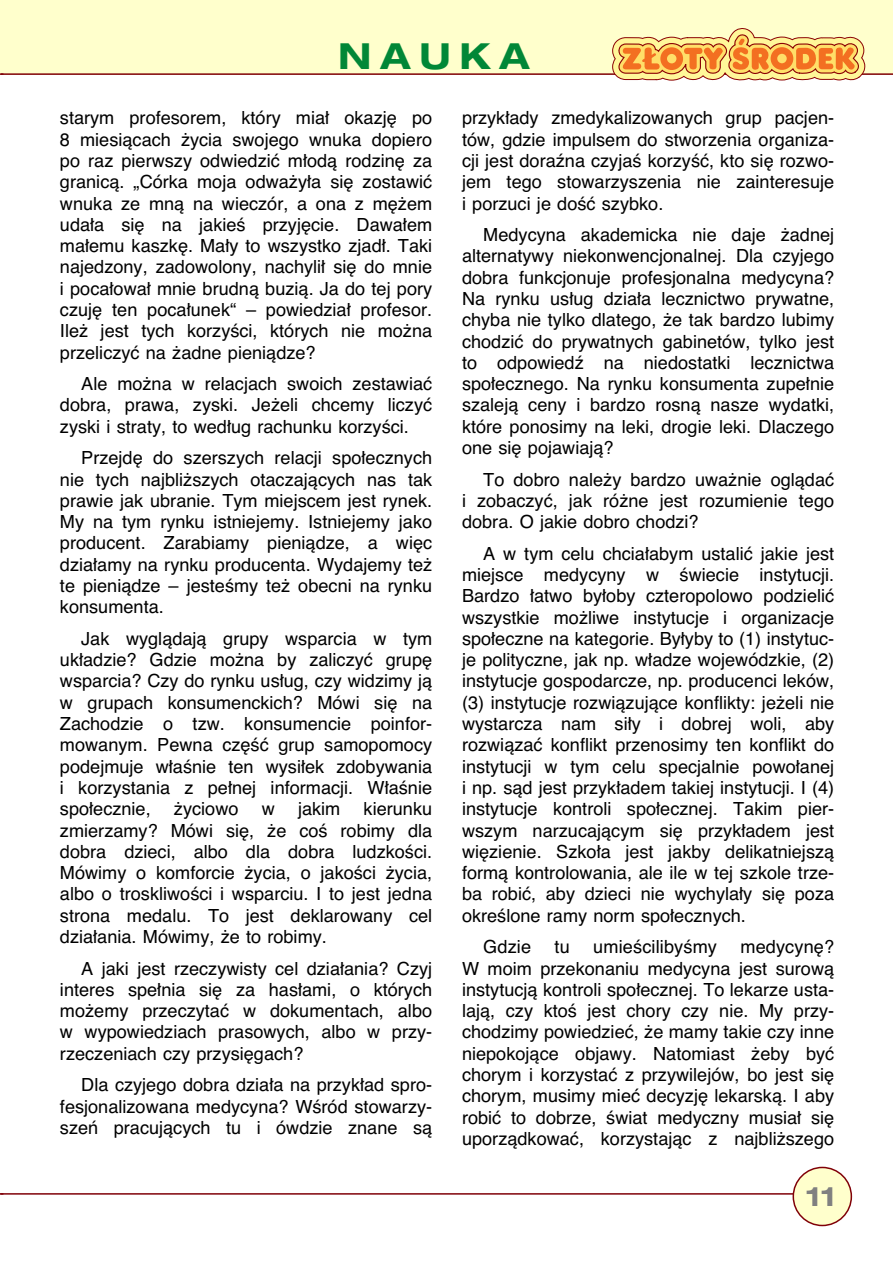
<style>
.page{position:relative;width:893px;height:1263px;background:#fff}
.page>*{position:absolute;margin:0;border:0;box-sizing:border-box;transform-origin:0 0}
.t1{font:36px "Phelvetica Neu Bold Extended";letter-spacing:.245em;color:#018737}
.t2{font:27px "Phelvetica Neu Bold Extended";color:#808080}
.t3{font:17.25px/21.3px "Phelvetica";color:#000;text-align:justify}
</style>
<div class="page">
<div style="left:0;top:0;width:892px;height:74px;background:#ffc"></div>
<svg style="left:792px;top:1167px;width:60px;height:59px"></svg>
<hr style="left:0;top:1193px;width:793px;height:2px;background:#800008">
<hr style="left:1px;top:73px;width:891px;height:2px;background:#800008">
<svg style="left:611px;top:28px;width:254px;height:53px"></svg>
<h1 class="t1" style="left:338px;top:43px;width:193px">NAUKA</h1>
<p class="t3" style="left:60px;top:109px;width:374px">starym profesorem, który mia∏ okazj´ po 8 miesiàcach ˝ycia swojego wnuka dopiero po raz pierwszy odwiedziç m∏odà rodzin´ za granicà. „Córka moja odwa˝y∏a si´ zostawiç wnuka ze mnà na wieczór, a ona z m´˝em uda∏a si´ na jakieÊ przyj´cie. Dawa∏em ma∏emu kaszk´. Ma∏y to wszystko zjad∏. Taki najedzony, zadowolony, nachyli∏ si´ do mnie i poca∏owa∏ mnie brudnà buzià. Ja do tej pory czuj´ ten poca∏unek“ – powiedzia∏ profesor.<br>Ile˝ jest tych korzyÊci, których nie mo˝na przeliczyç na ˝adne pieniàdze?</p>
<p class="t3" style="left:60px;top:375px;width:374px;text-indent:21px">Ale mo˝na w relacjach swoich zestawiaç dobra, prawa, zyski. Je˝eli chcemy liczyç zyski i straty, to wed∏ug rachunku korzyÊci.</p>
<p class="t3" style="left:60px;top:449px;width:374px;text-indent:21px">Przejd´ do szerszych relacji spo∏ecznych nie tych najbli˝szych otaczajàcych nas tak prawie jak ubranie. Tym miejscem jest rynek.<br>My na tym rynku istniejemy. Istniejemy jako producent. Zarabiamy pieniàdze, a wi´c dzia∏amy na rynku producenta. Wydajemy te˝ te pieniàdze – jesteÊmy te˝ obecni na rynku konsumenta.</p>
<p class="t3" style="left:60px;top:629px;width:374px;text-indent:21px">Jak wyglàdajà grupy wsparcia w tym uk∏adzie? Gdzie mo˝na by zaliczyç grup´ wsparcia? Czy do rynku us∏ug, czy widzimy jà w grupach konsumenckich? Mówi si´ na Zachodzie o tzw. konsumencie poinfor&shy;mowanym. Pewna cz´Êç grup samopomocy podejmuje w∏aÊnie ten wysi∏ek zdobywania i korzystania z pe∏nej informacji. W∏aÊnie spo∏ecznie,</p>
<p class="t3" style="left:174px;top:800px;width:66px">˝yciowo</p>
<p class="t3" style="left:262px;top:800px;width:15px">w</p>
<p class="t3" style="left:298px;top:800px;width:44px">jakim</p>
<p class="t3" style="left:60px;top:800px;width:374px;text-indent:303px">kierunku zmierzamy? Mówi si´, ˝e coÊ robimy dla dobra dzieci, albo dla dobra ludzkoÊci.<br>Mówimy o komforcie ˝ycia, o jakoÊci ˝ycia, albo o troskliwoÊci i wsparciu. I to jest jedna strona medalu. To jest deklarowany cel dzia∏ania. Mówimy, ˝e to robimy.</p>
<p class="t3" style="left:60px;top:959px;width:374px;text-indent:21px">A jaki jest rzeczywisty cel dzia∏ania? Czyj interes spe∏nia si´ za has∏ami, o których mo˝emy przeczytaç w dokumentach, albo w wypowiedziach prasowych, albo w przy&shy;rzeczeniach czy przysi´gach?</p>
<p class="t3" style="left:60px;top:1076px;width:374px;text-indent:21px">Dla czyjego dobra dzia∏a na przyk∏ad spro&shy;fesjonalizowana medycyna? WÊród stowarzy&shy;szeƒ pracujàcych tu i ówdzie znane sà</p>
<p class="t3" style="left:462px;top:109px;width:374px">przyk∏ady zmedykalizowanych grup pacjen&shy;tów, gdzie impulsem do stworzenia organiza&shy;cji jest doraêna czyjaÊ korzyÊç, kto si´ rozwo&shy;jem tego stowarzyszenia nie zainteresuje i porzuci je doÊç szybko.</p>
<p class="t3" style="left:462px;top:226px;width:374px;text-indent:21px">Medycyna akademicka nie daje ˝adnej alternatywy niekonwencjonalnej. Dla czyjego dobra funkcjonuje profesjonalna medycyna?<br>Na rynku us∏ug dzia∏a lecznictwo prywatne, chyba nie tylko dlatego, ˝e tak bardzo lubimy chodziç do prywatnych gabinetów, tylko jest to odpowiedê na niedostatki lecznictwa spo∏ecznego. Na rynku konsumenta zupe∏nie szalejà ceny i bardzo rosnà nasze wydatki, które ponosimy na leki, drogie leki. Dlaczego one si´ pojawiajà?</p>
<p class="t3" style="left:462px;top:470px;width:374px;text-indent:21px">To dobro nale˝y bardzo uwa˝nie oglàdaç i zobaczyç, jak ró˝ne jest rozumienie tego dobra. O jakie dobro chodzi?</p>
<p class="t3" style="left:462px;top:544px;width:374px;text-indent:21px">A w tym celu chcia∏abym ustaliç jakie jest miejsce medycyny w Êwiecie instytucji.<br>Bardzo ∏atwo by∏oby czteropolowo podzieliç wszystkie mo˝liwe instytucje i organizacje spo∏eczne na kategorie. By∏yby to (1) instytuc&shy;je polityczne, jak np. w∏adze wojewódzkie, (2) instytucje gospodarcze, np. producenci leków, (3) instytucje rozwiàzujàce konflikty: je˝eli nie wystarcza nam si∏y i dobrej woli, aby rozwiàzaç konflikt przenosimy ten konflikt do instytucji w tym celu specjalnie powo∏anej i np. sàd jest przyk∏adem takiej instytucji. I (4) instytucje kontroli spo∏ecznej. Takim pier&shy;wszym narzucajàcym si´ przyk∏adem jest wi´zienie. Szko∏a jest jakby delikatniejszà formà kontrolowania, ale ile w tej szkole trze&shy;ba robiç, aby dzieci nie wychyla∏y si´ poza okreÊlone ramy norm spo∏ecznych.</p>
<p class="t3" style="left:483px;top:938px;width:49px">Gdzie</p>
<p class="t3" style="left:554px;top:938px;width:17px">tu</p>
<p class="t3" style="left:593px;top:938px;width:125px">umieÊcilibyÊmy</p>
<p class="t3" style="left:462px;top:938px;width:374px;text-indent:278px">medycyn´?<br>W moim przekonaniu medycyna jest surowà instytucjà kontroli spo∏ecznej. To lekarze usta&shy;lajà, czy ktoÊ jest chory czy nie. My przy&shy;chodzimy powiedzieç, ˝e mamy takie czy inne niepokojàce objawy. Natomiast ˝eby byç chorym i korzystaç z przywilejów, bo jest si´ chorym, musimy mieç decyzj´ lekarskà. I aby robiç to dobrze, Êwiat medyczny musia∏ si´ uporzàdkowaç, korzystajàc z najbli˝szego</p>
<h2 class="t2" style="left:806px;top:1186px;width:32px">11</h2>
</div>
